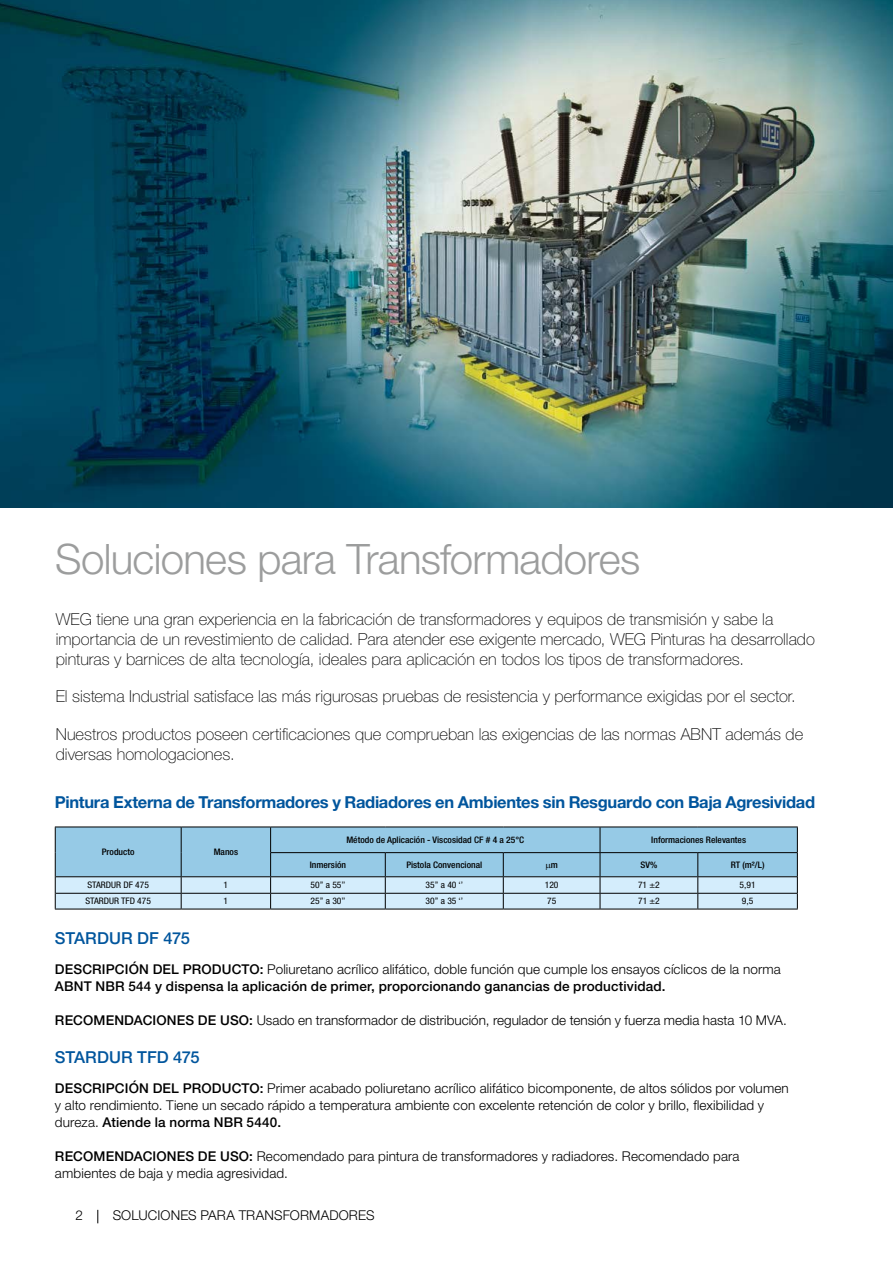
<style>
.page{position:relative;width:893px;height:1263px;background:#fff}
.page>*{position:absolute;margin:0;border:0;box-sizing:border-box;transform-origin:0 0}
.t1{font:300 42px "Helvetica Neue LT Pro";letter-spacing:-.015em;color:#9c9d9d}
.t2{font:100 16.5px/19.8px "Helvetica Neue LT Pro";color:#000}
.t3{font:700 16.5px "Helvetica Neue LT Pro";letter-spacing:-.02em;color:#00559d}
.t4{font:500 16.5px "Helvetica Neue LT Pro";color:#00559d}
.t5{font:300 13.5px/17px "Helvetica Neue LT Pro";letter-spacing:.01em;color:#000}
.t6{font:500 13.5px/17px "Helvetica Neue LT Pro";letter-spacing:.01em;color:#000}
.t7{font:500 condensed 9px "Helvetica Neue LT Pro";color:#000;scale:1.06 1}
.t8{font:condensed 9px "Helvetica Neue LT Pro";color:#000;scale:1.06 1}
.s1{font-weight:300}
.s2{font-weight:500}
</style>
<div class="page">
<svg style="left:97px;top:1210px;width:1px;height:13px"></svg>
<img style="left:0;top:0;width:893px;height:508px">
<hr style="left:55px;top:826px;width:126px;height:1px;background:#000">
<hr style="left:181px;top:826px;width:90px;height:1px;background:#000">
<hr style="left:271px;top:826px;width:114px;height:1px;background:#000">
<hr style="left:385px;top:826px;width:118px;height:1px;background:#000">
<hr style="left:503px;top:826px;width:97px;height:1px;background:#000">
<hr style="left:600px;top:826px;width:98px;height:1px;background:#000">
<hr style="left:698px;top:826px;width:100px;height:1px;background:#000">
<hr style="left:55px;top:909px;width:126px;height:1px;background:#000">
<hr style="left:181px;top:909px;width:90px;height:1px;background:#000">
<hr style="left:271px;top:909px;width:114px;height:1px;background:#000">
<hr style="left:385px;top:909px;width:118px;height:1px;background:#000">
<hr style="left:503px;top:909px;width:97px;height:1px;background:#000">
<hr style="left:600px;top:909px;width:98px;height:1px;background:#000">
<hr style="left:698px;top:909px;width:100px;height:1px;background:#000">
<svg style="left:55px;top:827px;width:743px;height:82px;background:#a4cce1"></svg>
<h1 class="t1" style="left:55px;top:533px;width:587px">Soluciones para Transformadores</h1>
<p class="t2" style="left:56px;top:609px;width:761px">WEG tiene una gran experiencia en la fabricación de transformadores y equipos de transmisión y sabe la importancia de un revestimiento de calidad. Para atender ese exigente mercado, WEG Pinturas ha desarrollado pinturas y barnices de alta tecnología, ideales para aplicación en todos los tipos de transformadores.</p>
<p class="t2" style="left:56px;top:686px;width:741px">El sistema Industrial satisface las más rigurosas pruebas de resistencia y performance exigidas por el sector.</p>
<p class="t2" style="left:56px;top:724px;width:749px">Nuestros productos poseen certificaciones que comprueban las exigencias de las normas ABNT además de diversas homologaciones.</p>
<p class="t3" style="left:55px;top:792px;width:762px">Pintura Externa de Transformadores y Radiadores en Ambientes sin Resguardo con Baja Agresividad</p>
<p class="t7" style="left:102px;top:846px;width:32px">Producto</p>
<p class="t7" style="left:214px;top:846px;width:25px">Manos</p>
<p class="t7" style="left:346px;top:834px;width:169px">Método de Aplicación - Viscosidad CF # 4 a 25°C</p>
<p class="t7" style="left:651px;top:834px;width:91px">Informaciones Relevantes</p>
<p class="t7" style="left:310px;top:859px;width:36px">Inmersión</p>
<p class="t7" style="left:406px;top:859px;width:73px">Pistola Convencional</p>
<p class="t7" style="left:551px;top:859px;width:8px">m</p>
<p class="t7" style="left:640px;top:859px;width:17px">SV%</p>
<p class="t7" style="left:731px;top:859px;width:33px">RT (m²/L)</p>
<p class="t8" style="left:87px;top:880px;width:60px">STARDUR DF 475</p>
<p class="t8" style="left:224px;top:880px;width:6px">1</p>
<p class="t8" style="left:311px;top:880px;width:34px">50’’ a 55’’</p>
<p class="t8" style="left:426px;top:880px;width:37px">35’’ a 40 ‘’</p>
<p class="t8" style="left:545px;top:880px;width:14px">120</p>
<p class="t8" style="left:638px;top:880px;width:22px">71 ±2</p>
<p class="t8" style="left:740px;top:880px;width:17px">5,91</p>
<p class="t8" style="left:85px;top:896px;width:63px">STARDUR TFD 475</p>
<p class="t8" style="left:224px;top:896px;width:6px">1</p>
<p class="t8" style="left:311px;top:896px;width:34px">25’’ a 30’’</p>
<p class="t8" style="left:426px;top:896px;width:37px">30’’ a 35 ‘’</p>
<p class="t8" style="left:547px;top:896px;width:10px">75</p>
<p class="t8" style="left:638px;top:896px;width:22px">71 ±2</p>
<p class="t8" style="left:742px;top:896px;width:12px">9,5</p>
<p class="t4" style="left:55px;top:928px;width:137px">STARDUR DF 475</p>
<p class="t6" style="left:55px;top:960px;width:727px">DESCRIPCIÓN DEL PRODUCTO: <span class="s1">Poliuretano acrílico alifático, doble función que cumple los ensayos cíclicos de la norma<br></span>ABNT NBR 544 y dispensa la aplicación de primer, proporcionando ganancias de productividad.</p>
<p class="t5" style="left:55px;top:1011px;width:733px"><span class="s2">RECOMENDACIONES DE USO:</span> Usado en transformador de distribución, regulador de tensión y fuerza media hasta 10 MVA.</p>
<p class="t4" style="left:55px;top:1047px;width:146px">STARDUR TFD 475</p>
<p class="t5" style="left:55px;top:1079px;width:735px"><span class="s2">DESCRIPCIÓN DEL PRODUCTO:</span> Primer acabado poliuretano acrílico alifático bicomponente, de altos sólidos por volumen y alto rendimiento. Tiene un secado rápido a temperatura ambiente con excelente retención de color y brillo, flexibilidad y dureza. <span class="s2">Atiende la norma NBR 5440.</span></p>
<p class="t5" style="left:55px;top:1147px;width:686px"><span class="s2">RECOMENDACIONES DE USO:</span> Recomendado para pintura de transformadores y radiadores. Recomendado para ambientes de baja y media agresividad.</p>
<p class="t5" style="left:75px;top:1207px;width:9px">2</p>
<p class="t5" style="left:113px;top:1207px;width:263px">SOLUCIONES PARA TRANSFORMADORES</p>
</div>
